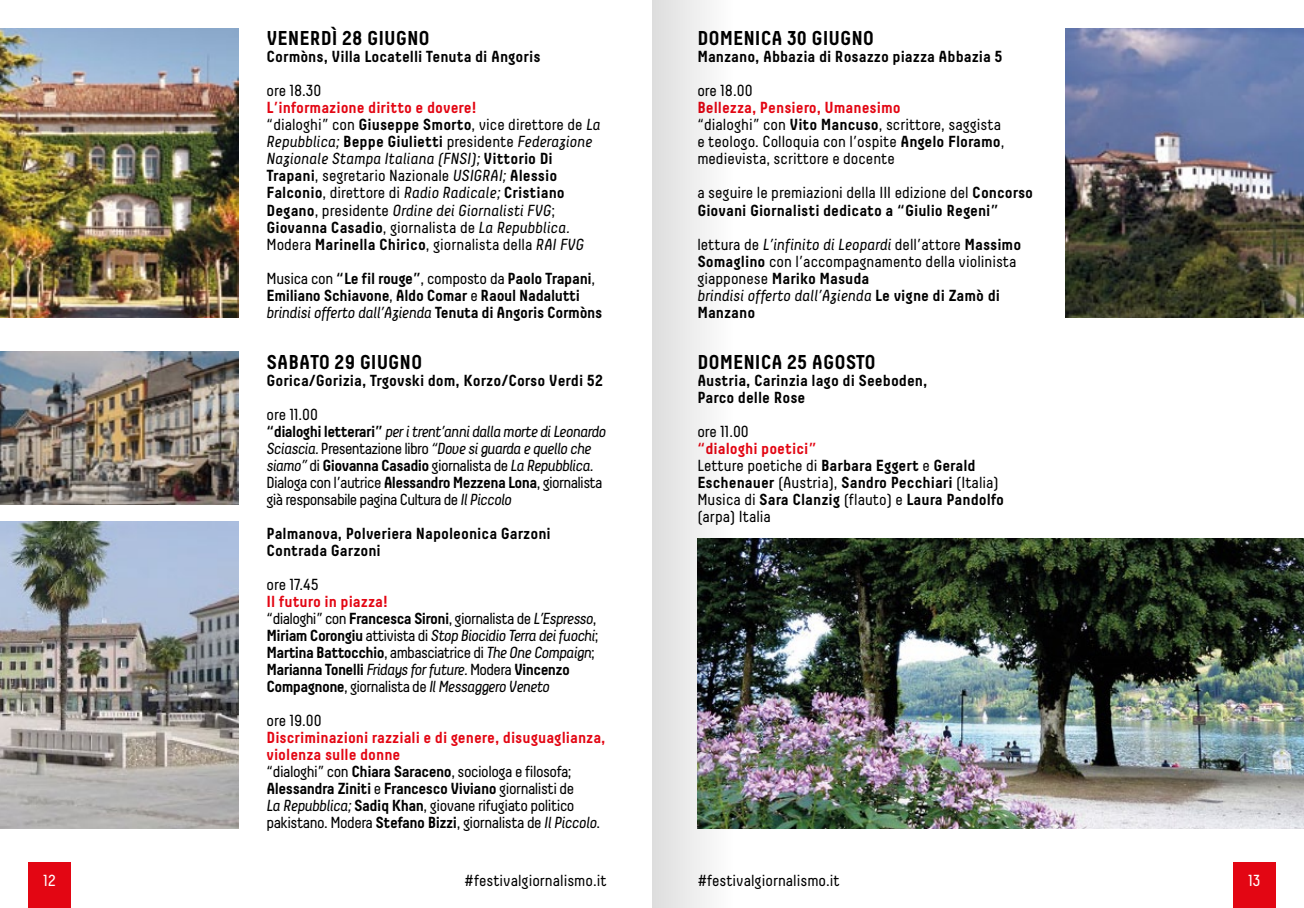
<style>
.page{position:relative;width:1304px;height:908px;background:#fff}
.page>*{position:absolute;margin:0;border:0;box-sizing:border-box;transform-origin:0 0}
.t1{font:700 20px "Decima";color:#000}
.t2{font:16px/17px "Decima";color:#000}
.t3{font:700 16px/17px "Decima";color:#000}
.t4{font:italic 16px/17px "Decima";letter-spacing:-.04em;color:#000}
.t5{font:16px/17px "Decima";letter-spacing:-.03em;color:#000}
.t6{font:16px/17px "Decima";letter-spacing:-.04em;color:#000}
.t7{font:700 16px/17px "Decima";letter-spacing:-.02em;color:#000}
.t8{font:16px "Decima";color:#fff}
.s1{font-weight:700;color:#e30613}
.s2{font-weight:700}
.s3{font-style:italic}
.s4{font-weight:400}
.s5{font-weight:400;font-style:italic}
.s6{font-weight:700;font-style:normal;color:#e30613}
.s7{font-style:normal}
.s8{font-weight:700;font-style:normal}
.s9{color:#e30613}
</style>
<div class="page">
<div style="left:28px;top:862px;width:43px;height:45px;background:#e30613"></div>
<div style="left:1233px;top:862px;width:43px;height:45px;background:#e30613"></div>
<img style="left:0;top:28px;width:238px;height:289px">
<img style="left:0;top:351px;width:238px;height:153px">
<img style="left:1066px;top:28px;width:238px;height:289px">
<img style="left:816px;top:538px;width:488px;height:289px">
<img style="left:0;top:521px;width:238px;height:306px">
<img style="left:652px;top:0;width:164px;height:907px">
<p class="t1" style="left:266px;top:27px;width:111px">Venerdì 28 giug</p>
<p class="t1" style="left:407px;top:27px;width:24px">no</p>
<p class="t3" style="left:266px;top:48px;width:276px">Cormòns, Villa Locatelli Tenuta di Angoris</p>
<p class="t2" style="left:266px;top:82px;width:57px">ore 18.30</p>
<p class="t2" style="left:266px;top:99px;width:336px"><span class="s1">L’informazione diritto e dovere!<br></span>“dialoghi” con <span class="s2">Giuseppe Smorto</span>, vice direttore de <span class="s3">La Repubblica;</span> <span class="s2">Beppe Giulietti</span> presidente <span class="s3">Federazione Nazionale Stampa Italiana (FNSI);</span> <span class="s2">Vittorio Di Trapani</span>, segretario Nazionale <span class="s3">USIGRAI;</span> <span class="s2">Alessio Falconio</span>, direttore di <span class="s3">Radio Radicale;</span> <span class="s2">Cristiano Degano</span>, presidente <span class="s3">Ordine dei Giornalisti FVG</span>; <span class="s2">Giovanna Casadio</span>, giornalista de <span class="s3">La Repubblica.<br></span>Modera <span class="s2">Marinella Chirico</span>, giornalista della <span class="s3">RAI FVG</span></p>
<p class="t7" style="left:266px;top:269px;width:337px"><span class="s4">Musica con</span> “Le fil rouge”<span class="s4">, composto da</span> Paolo Trapani<span class="s4">,<br></span>Emiliano Schiavone<span class="s4">,</span> Aldo Comar <span class="s4">e</span> Raoul Nadalutti <span class="s5">brindisi offerto dall’Azienda</span> Tenuta di Angoris Cormòns</p>
<p class="t1" style="left:266px;top:350px;width:104px">Sabato 29 giug</p>
<p class="t1" style="left:400px;top:350px;width:24px">no</p>
<p class="t3" style="left:266px;top:371px;width:338px">Gorica/Gorizia, Trgovski dom, Korzo/Corso Verdi 52</p>
<p class="t6" style="left:266px;top:405px;width:341px">ore 11.00<br><span class="s2">“dialoghi letterari”</span> <span class="s3">per i trent’anni dalla morte di Leonardo Sciascia.</span> Presentazione libro <span class="s3">“Dove si guarda e quello che siamo”</span> di <span class="s2">Giovanna Casadio</span> giornalista de <span class="s3">La Repubblica.<br></span>Dialoga con l’autrice <span class="s2">Alessandro M ezzena Lona</span>, giornalista già responsabile pagina Cultura de <span class="s3">Il Piccolo</span></p>
<p class="t3" style="left:266px;top:524px;width:286px">Palmanova, Polveriera Napoleonica Garzoni<br>Contrada Garzoni</p>
<p class="t2" style="left:266px;top:575px;width:54px">ore 17.45</p>
<p class="t4" style="left:266px;top:592px;width:333px"><span class="s6">Il futuro in piazza!<br></span><span class="s7">“dialoghi” con</span> <span class="s8">Francesca Sironi</span><span class="s7">, giornalista de</span> L’Espresso<span class="s7">, </span><span class="s8">M iriam Corongiu</span> <span class="s7">attivista di</span> Stop Biocidio Terra dei fuochi<span class="s7">; </span><span class="s8">Martina Battocchio</span><span class="s7">, ambasciatrice di</span> The One Compaign<span class="s7">; </span><span class="s8">Marianna Tonelli</span> Fridays for future. <span class="s7">Modera</span> <span class="s8">Vincenzo Compagnone</span><span class="s7">, giornalista de</span> Il Messaggero Veneto</p>
<p class="t2" style="left:266px;top:711px;width:57px">ore 19.00</p>
<p class="t5" style="left:266px;top:728px;width:341px"><span class="s1">Discriminazioni razziali e di genere, disuguaglianza, violenza sulle donne<br></span>“dialoghi” con <span class="s2">Chiara Saraceno</span>, sociologa e filosofa; <span class="s2">Alessandra Ziniti</span> e <span class="s2">Francesco Viviano</span> giornalisti de<br><span class="s3">La Repubblica;</span> <span class="s2">Sadiq Khan</span>, giovane rifugiato politico pakistano. M odera <span class="s2">Stefano Bizzi</span>, giornalista de <span class="s3">Il Piccolo</span>.</p>
<p class="t1" style="left:697px;top:27px;width:125px">Domenica 30 giug</p>
<p class="t1" style="left:851px;top:27px;width:24px">no</p>
<p class="t3" style="left:697px;top:48px;width:307px">Manzano, Abbazia di Rosazzo piazza Abbazia 5</p>
<p class="t2" style="left:697px;top:82px;width:57px">ore 18.00</p>
<p class="t2" style="left:697px;top:99px;width:309px"><span class="s1">Bellezza, Pensiero, Umanesimo<br></span>“dialoghi” con <span class="s2">Vito Mancuso</span>, scrittore, saggista e teologo. Colloquia con l’ospite <span class="s2">Angelo Floramo</span>, medievista, scrittore e docente</p>
<p class="t3" style="left:697px;top:184px;width:337px"><span class="s4">a seguire le premiazioni della III edizione del</span> Concorso<br>Giovani Giornalisti dedicato a “Giulio Regeni”</p>
<p class="t2" style="left:697px;top:235px;width:325px">lettura de <span class="s3">L’infinito di Leopardi</span> dell’attore <span class="s2">M assimo Somaglino</span> con l’accompagnamento della violinista giapponese <span class="s2">Mariko Masuda<br></span><span class="s3">brindisi offerto dall’Azienda</span> <span class="s2">Le vigne di Zamò di Manzano</span></p>
<p class="t1" style="left:697px;top:350px;width:180px">domenica 25 agosto</p>
<p class="t3" style="left:697px;top:371px;width:232px">Austria, Carinzia lago di Seeboden,<br>Parco delle Rose</p>
<p class="t2" style="left:697px;top:422px;width:53px">ore 11.00</p>
<p class="t3" style="left:697px;top:439px;width:308px"><span class="s9">“dialoghi poetici”<br></span><span class="s4">Letture poetiche di</span> Barbara Eggert <span class="s4">e</span> Gerald Eschenauer <span class="s4">(Austria),</span> Sandro Pecchiari <span class="s4">(Italia)<br>Musica di</span> Sara Clanzig <span class="s4">(flauto) e</span> Laura Pandolfo <span class="s4">(arpa) Italia</span></p>
<p class="t8" style="left:44px;top:871px;width:13px">12</p>
<p class="t2" style="left:464px;top:871px;width:144px">#festivalgiornalismo.it</p>
<p class="t2" style="left:697px;top:871px;width:144px">#festivalgiornalismo.it</p>
<p class="t8" style="left:1248px;top:871px;width:14px">13</p>
</div>
